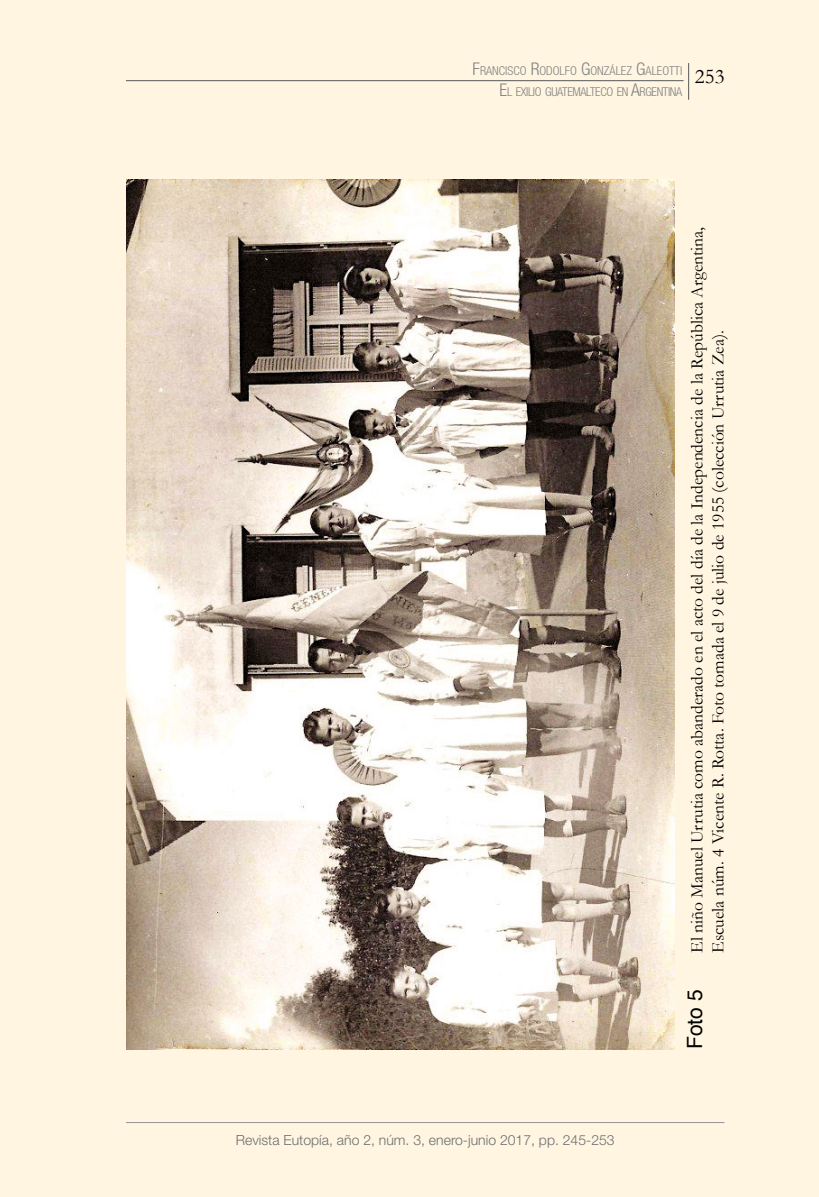
<style>
.page{position:relative;width:819px;height:1197px;background:#fff5e0}
.page>*{position:absolute;margin:0;border:0;box-sizing:border-box;transform-origin:0 0}
.t1{font:21px "Helvetica";color:#000}
.t2{font:21px "Garamond";color:#000}
.t3{font:17.5px/21px "Garamond";color:#000}
.t4{font:300 14px "Helvetica Neue LT Std";color:#6d6e71}
.t5{font:300 condensed 12.25px/20.5px "Helvetica Neue LT Std";color:#808285;text-align:right}
.s1{font-size:17.5px}
</style>
<div class="page">
<hr style="left:126px;top:1122px;width:598px;height:1px;background:#939598">
<hr style="left:688px;top:63px;width:1px;height:37px;background:#58595b">
<hr style="left:126px;top:80px;width:558px;height:1px;background:#58595b">
<img style="left:127px;top:179px;width:547px;height:870px">
<p class="t5" style="left:473px;top:61px;width:211px"><span class="s1">F</span>RANCISCO <span class="s1">R</span>ODOLFO <span class="s1">G</span>ONZÁLEZ <span class="s1">G</span>ALEOTTI<br><span class="s1">E</span>L EXILIO GUATEMALTECO EN <span class="s1">A</span>RGENTINA</p>
<p class="t2" style="left:695px;top:64px;width:31px">253</p>
<p class="t4" style="left:236px;top:1131px;width:380px">Revista Eutopía, año 2, núm. 3, enero-junio 2017, pp. 245-253</p>
<p class="t3" style="left:686px;top:953px;width:728px;rotate:-90deg">El niño Manuel Urrutia como abanderado en el acto del día de la Independencia de la República Argentina,<br>Escuela núm. 4 Vicente R. Rotta. Foto tomada el 9 de julio de 1955 (colección Urrutia Zea).</p>
<p class="t1" style="left:679px;top:1049px;width:61px;rotate:-90deg">Foto 5</p>
</div>
